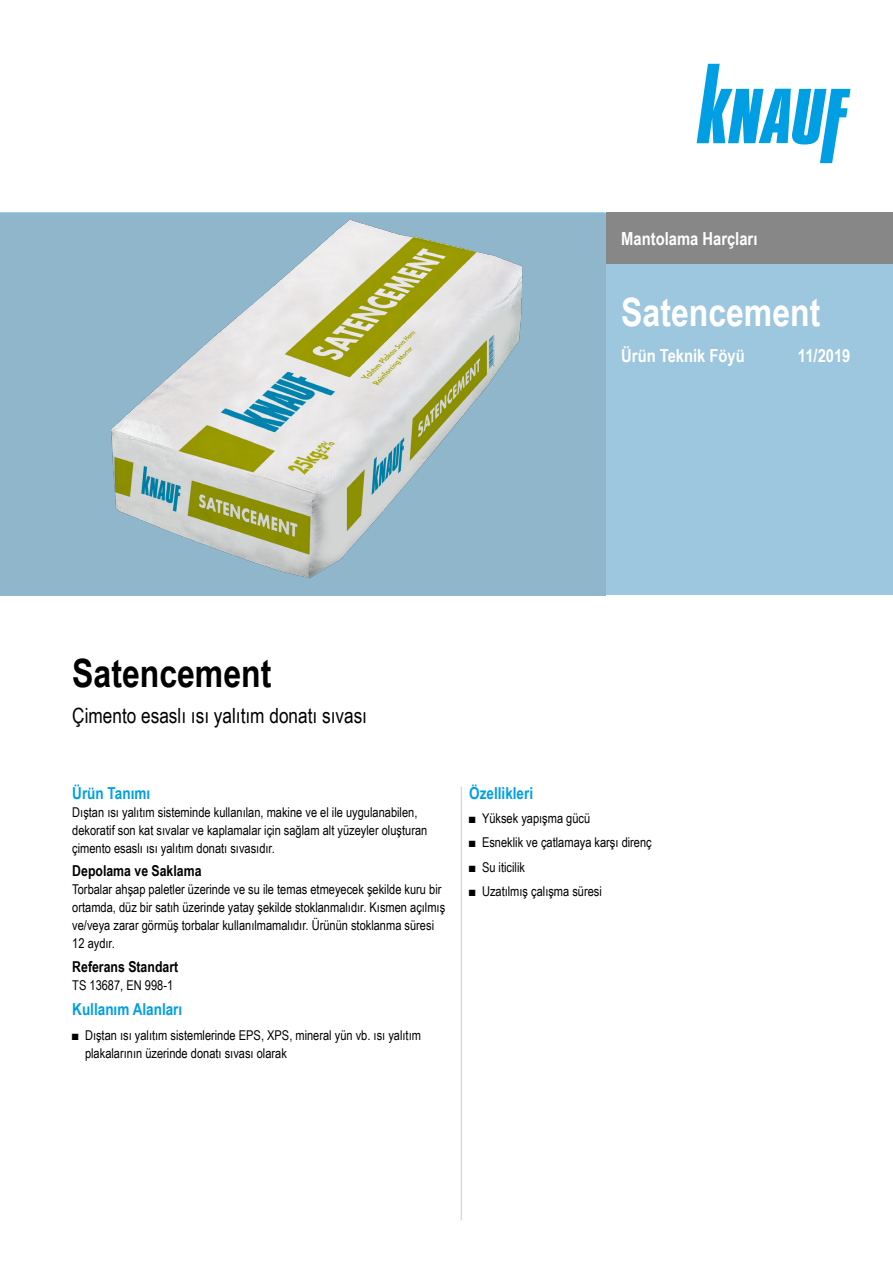
<style>
.page{position:relative;width:893px;height:1263px;background:#fff}
.page>*{position:absolute;margin:0;border:0;box-sizing:border-box;transform-origin:0 0}
.t1{font:700 39px "Arial Narrow";color:#000}
.t2{font:700 39px "Arial Narrow";color:#fff}
.t3{font:21px "Arial Narrow";color:#000}
.t4{font:700 18px "Arial Narrow";color:#fff}
.t5{font:700 16.5px "Arial Narrow";color:#009fe3}
.t6{font:700 15px "Arial Narrow";color:#000}
.t7{font:13.5px/18px "Arial Narrow";color:#000}
</style>
<div class="page">
<div style="left:606px;top:213px;width:287px;height:382px;background:#9dc7de"></div>
<div style="left:606px;top:213px;width:287px;height:51px;background:#878787"></div>
<div style="left:0;top:213px;width:606px;height:382px;background:#90b6cb"></div>
<img style="left:111px;top:220px;width:412px;height:359px">
<svg style="left:697px;top:64px;width:153px;height:99px"></svg>
<hr style="left:461px;top:787px;width:1px;height:433px;background:#dadada">
<h3 class="t4" style="left:621px;top:225px;width:138px">Mantolama Harçları</h3>
<h1 class="t2" style="left:621px;top:282px;width:201px">Satencement</h1>
<h3 class="t4" style="left:621px;top:342px;width:125px">Ürün Teknik Föyü</h3>
<h3 class="t4" style="left:798px;top:342px;width:54px">11/2019</h3>
<h1 class="t1" style="left:72px;top:644px;width:201px">Satencement</h1>
<h2 class="t3" style="left:72px;top:700px;width:296px">Çimento esaslı ısı yalıtım donatı sıvası</h2>
<p class="t5" style="left:72px;top:780px;width:79px">Ürün Tanımı</p>
<p class="t7" style="left:72px;top:802px;width:357px">Dıştan ısı yalıtım sisteminde kullanılan, makine ve el ile uygulanabilen, dekoratif son kat sıvalar ve kaplamalar için sağlam alt yüzeyler oluşturan çimento esaslı ısı yalıtım donatı sıvasıdır.</p>
<p class="t6" style="left:72px;top:859px;width:131px">Depolama ve Saklama</p>
<p class="t7" style="left:72px;top:880px;width:374px">Torbalar ahşap paletler üzerinde ve su ile temas etmeyecek şekilde kuru bir ortamda, düz bir satıh üzerinde yatay şekilde stoklanmalıdır. Kısmen açılmış ve/veya zarar görmüş torbalar kullanılmamalıdır. Ürünün stoklanma süresi 12 aydır.</p>
<p class="t6" style="left:72px;top:955px;width:107px">Referans Standart</p>
<p class="t7" style="left:72px;top:975px;width:102px">TS 13687, EN 998-1</p>
<p class="t5" style="left:72px;top:997px;width:112px">Kullanım Alanları</p>
<p class="t7" style="left:85px;top:1025px;width:337px;text-indent:-13px">■ Dıştan ısı yalıtım sistemlerinde EPS, XPS, mineral yün vb. ısı yalıtım plakalarının üzerinde donatı sıvası olarak</p>
<p class="t5" style="left:469px;top:780px;width:65px">Özellikleri</p>
<p class="t7" style="left:469px;top:809px;width:123px">■ Yüksek yapışma gücü</p>
<p class="t7" style="left:469px;top:833px;width:184px">■ Esneklik ve çatlamaya karşı direnç</p>
<p class="t7" style="left:469px;top:857px;width:57px">■ Su iticilik</p>
<p class="t7" style="left:469px;top:882px;width:134px">■ Uzatılmış çalışma süresi</p>
</div>
